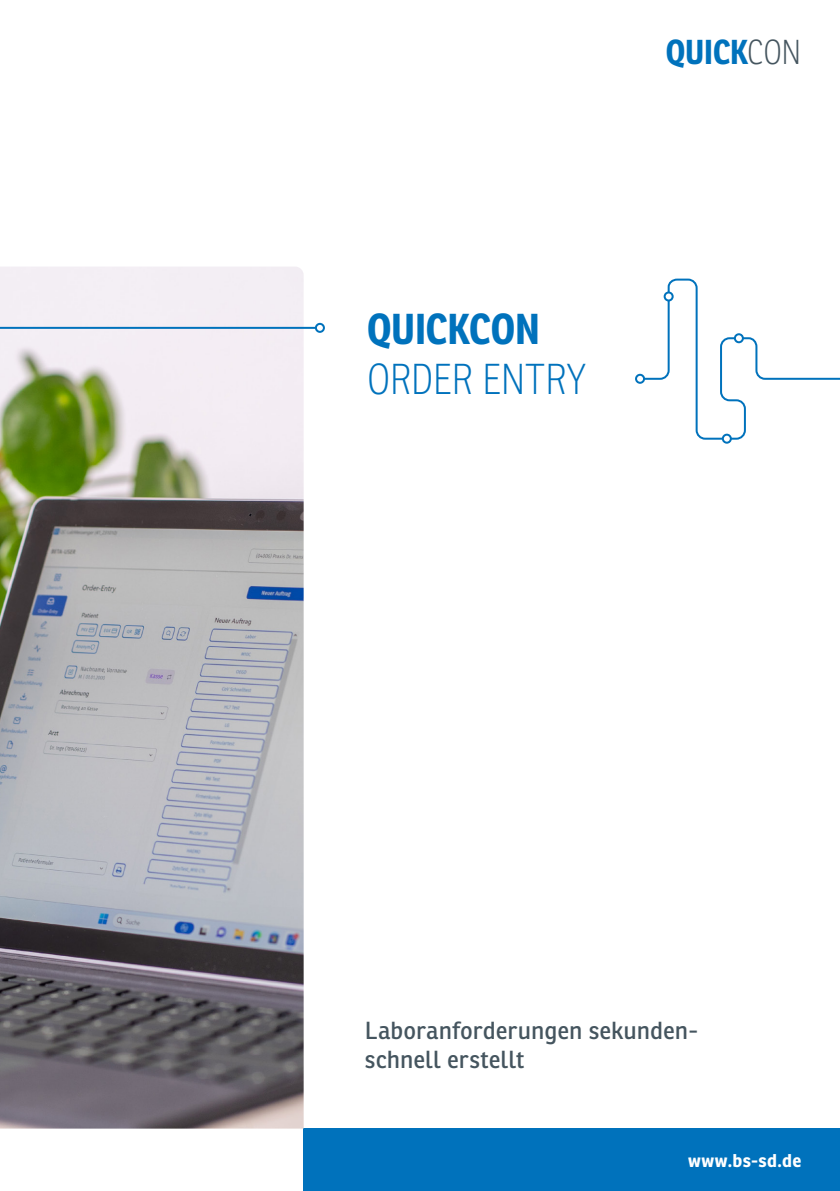
<style>
.page{position:relative;width:840px;height:1191px;background:#fff}
.page>*{position:absolute;margin:0;border:0;box-sizing:border-box;transform-origin:0 0}
.t1{font:100 42px/50.4px "Ronnia Cond";letter-spacing:-.005em;color:#0072bc}
.Fließtext{font:700 33.6px "Ronnia Cond";letter-spacing:-.005em;color:#0072bc}
.Hervorhebung_NEU{font:24px/28.8px "Ronnia";color:#45555f}
.Fließtext-2{font:700 18px "Ronnia";letter-spacing:.015em;color:#fff}
.s1{font-weight:100;color:#45555f}
.s2{font-weight:700}
</style>
<div class="page">
<div style="left:303px;top:1128px;width:536px;height:63px;background:#0072bc"></div>
<svg style="left:641px;top:278px;width:198px;height:163px"></svg>
<div style="left:733px;top:333px;width:10px;height:10px;border:2px solid #0072bc;border-radius:50%"></div>
<div style="left:721px;top:434px;width:10px;height:10px;border:2px solid #0072bc;border-radius:50%"></div>
<div style="left:663px;top:291px;width:10px;height:10px;border:2px solid #0072bc;border-radius:50%"></div>
<div style="left:634px;top:374px;width:10px;height:10px;border:2px solid #0072bc;border-radius:50%"></div>
<img style="left:0;top:267px;width:303px;height:861px">
<svg style="left:0;top:326px;width:318px;height:96px;background:#d9dbd3"></svg>
<div style="left:315px;top:323px;width:10px;height:10px;border:2px solid #0072bc;border-radius:50%"></div>
<p class="Fließtext" style="left:665px;top:30px;width:137px">QUICK<span class="s1">CON</span></p>
<p class="t1" style="left:367px;top:304px;width:220px"><span class="s2">QUICKCON<br></span>ORDER ENTRY</p>
<p class="Hervorhebung_NEU" style="left:365px;top:1016px;width:334px">Laboranforderungen sekunden&shy;schnell erstellt</p>
<p class="Fließtext-2" style="left:687px;top:1148px;width:115px">www.bs-sd.de</p>
</div>
